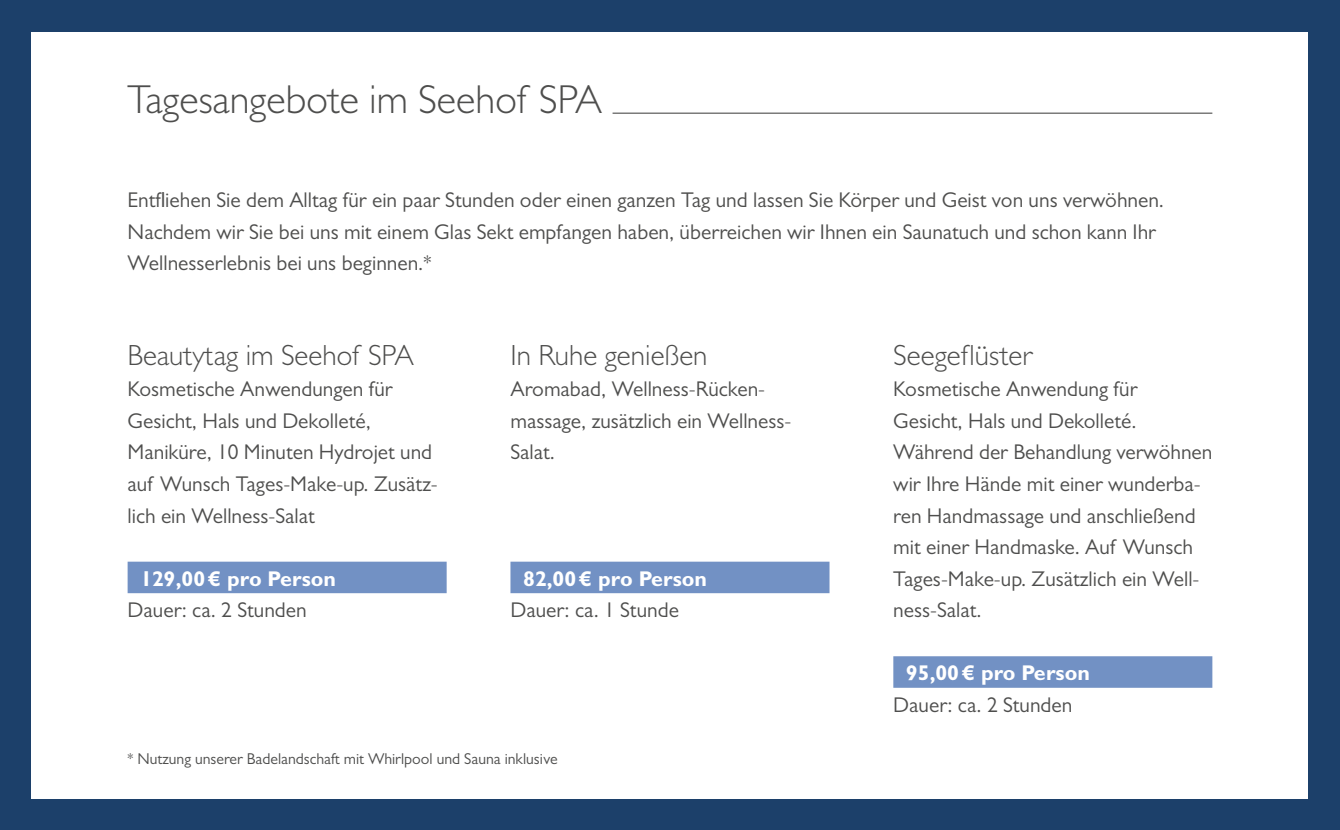
<style>
.page{position:relative;width:1340px;height:830px;background:#fff}
.page>*{position:absolute;margin:0;border:0;box-sizing:border-box;transform-origin:0 0}
.t1{font:300 40.5px "Gill Sans MT Pro";color:#4e4e4d}
.t2{font:300 29.25px "Gill Sans MT Pro";color:#4e4e4d}
.t3{font:21.38px/31.5px "Gill Sans MT Pro";color:#4e4e4d}
.t4{font:700 21.38px "Gill Sans MT Pro";color:#fff}
.t5{font:15.75px "Gill Sans MT Pro";color:#4e4e4d}
</style>
<div class="page">
<hr style="left:1339px;top:0;width:1px;height:829px;background:#1c406a">
<div style="left:0;top:0;width:1339px;height:829px;background:#1c406a"></div>
<div style="left:32px;top:32px;width:1275px;height:765px;background:#fff"></div>
<hr style="left:612px;top:113px;width:600px;height:1px;background:#4e4e4d">
<div style="left:128px;top:561px;width:318px;height:32px;background:#7291c4"></div>
<div style="left:510px;top:561px;width:319px;height:32px;background:#7291c4"></div>
<div style="left:893px;top:656px;width:319px;height:31px;background:#7291c4"></div>
<h1 class="t1" style="left:128px;top:75px;width:476px">Tagesangebote im Seehof SPA</h1>
<p class="t3" style="left:128px;top:184px;width:1037px">Entfliehen Sie dem Alltag für ein paar Stunden oder einen ganzen Tag und lassen Sie Körper und Geist von uns verwöhnen.<br>Nachdem wir Sie bei uns mit einem Glas Sekt empfangen haben, überreichen wir Ihnen ein Saunatuch und schon kann Ihr<br>Wellnesserlebnis bei uns beginnen.*</p>
<h2 class="t2" style="left:128px;top:337px;width:288px">Beautytag im Seehof SPA</h2>
<p class="t3" style="left:128px;top:373px;width:311px">Kosmetische Anwendungen für<br>Gesicht, Hals und Dekolleté,<br>Maniküre, 10 Minuten Hydrojet und auf Wunsch Tages-Make-up. Zusätz&shy;lich ein Wellness-Salat</p>
<p class="t4" style="left:140px;top:565px;width:197px">129,00€ pro Person</p>
<p class="t3" style="left:128px;top:593px;width:180px">Dauer: ca. 2 Stunden</p>
<h2 class="t2" style="left:510px;top:337px;width:199px">In Ruhe genießen</h2>
<p class="t3" style="left:510px;top:373px;width:281px">Aromabad, Wellness-Rücken&shy;massage, zusätzlich ein Wellness-<br>Salat.</p>
<p class="t4" style="left:523px;top:565px;width:185px">82,00€ pro Person</p>
<p class="t3" style="left:510px;top:593px;width:170px">Dauer: ca. 1 Stunde</p>
<p class="t5" style="left:128px;top:749px;width:431px">* Nutzung unserer Badelandschaft mit Whirlpool und Sauna inklusive</p>
<h2 class="t2" style="left:893px;top:337px;width:142px">Seegeflüster</h2>
<p class="t3" style="left:893px;top:373px;width:320px">Kosmetische Anwendung für<br>Gesicht, Hals und Dekolleté.<br>Während der Behandlung verwöhnen wir Ihre Hände mit einer wunderba&shy;ren Handmassage und anschließend mit einer Handmaske. Auf Wunsch<br>Tages-Make-up. Zusätzlich ein Well&shy;ness-Salat.</p>
<p class="t4" style="left:906px;top:659px;width:185px">95,00€ pro Person</p>
<p class="t3" style="left:893px;top:688px;width:180px">Dauer: ca. 2 Stunden</p>
</div>
